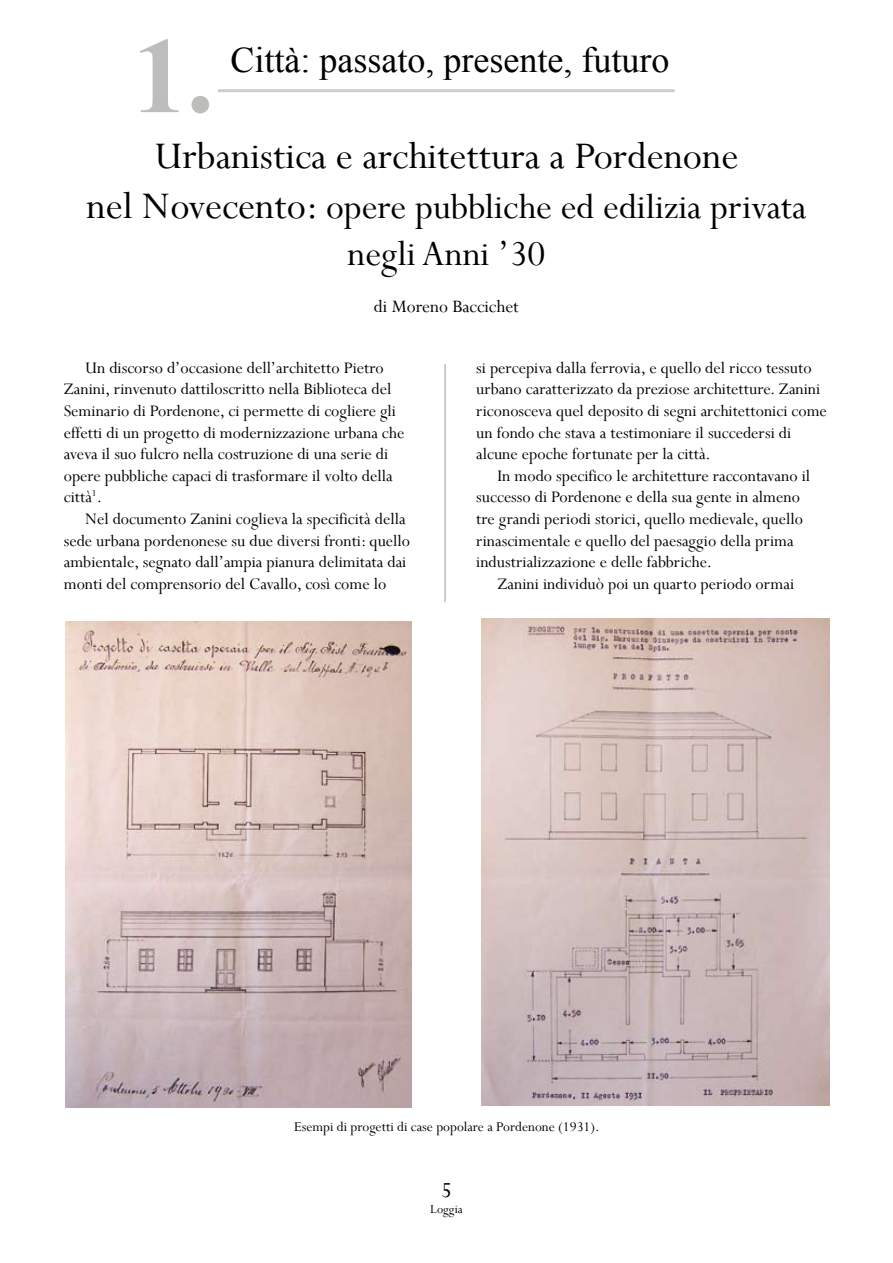
<style>
.page{position:relative;width:893px;height:1263px;background:#fff}
.page>*{position:absolute;margin:0;border:0;box-sizing:border-box;transform-origin:0 0}
.t1{font:700 108px "Times New Roman";color:#bdbdbc}
.t2{font:42px "Perpetua";color:#000}
.t3{font:39px/46.8px "Perpetua";color:#000;text-align:center}
.t4{font:36px "Times New Roman";color:#000}
.t5{font:24px "Perpetua";color:#000}
.t6{font:19.5px "Perpetua";color:#000}
.t7{font:18px/21.6px "Perpetua";color:#000}
.t8{font:15px "Perpetua";color:#000}
.t9{font:13.5px "Perpetua";color:#000}
.s1{font-size:42px}
.s2{font-weight:700;font-size:39px;color:#bdbdbc}
</style>
<div class="page">
<hr style="left:170px;top:89px;width:505px;height:3px;background:#cececd">
<div style="left:129px;top:35px;width:89px;height:93px;background:#fff"></div>
<hr style="left:444px;top:364px;width:2px;height:238px;background:#bdbdbc">
<img style="left:482px;top:618px;width:347px;height:488px">
<img style="left:66px;top:621px;width:346px;height:486px">
<h1 class="t1" style="left:133px;top:1px;width:82px">1.</h1>
<h2 class="t2" style="left:154px;top:129px;width:585px">Urbanistica e architettura a Pordenone</h2>
<h3 class="t3" style="left:86px;top:183px;width:721px"><span class="s1">nel Novecento:</span> opere pubbliche ed edilizia privata negli Anni ’30</h3>
<p class="t6" style="left:374px;top:294px;width:147px">di Moreno Baccichet</p>
<h3 class="t4" style="left:173px;top:35px;width:498px"><span class="s2">1.</span> Città: passato, presente, futuro</h3>
<p class="t7" style="left:64px;top:356px;width:342px;text-indent:21px">Un discorso d’occasione dell’architetto Pietro Zanini, rinvenuto dattiloscritto nella Biblioteca del Seminario di Pordenone, ci permette di cogliere gli effetti di un progetto di modernizzazione urbana che aveva il suo fulcro nella costruzione di una serie di opere pubbliche capaci di trasformare il volto della città<sup>1</sup>.</p>
<p class="t7" style="left:64px;top:508px;width:348px;text-indent:21px">Nel documento Zanini coglieva la specificità della sede urbana pordenonese su due diversi fronti: quello ambientale, segnato dall’ampia pianura delimitata dai monti del comprensorio del Cavallo, così come lo</p>
<p class="t7" style="left:476px;top:356px;width:352px">si percepiva dalla ferrovia, e quello del ricco tessuto urbano caratterizzato da preziose architetture. Zanini riconosceva quel deposito di segni architettonici come un fondo che stava a testimoniare il succedersi di alcune epoche fortunate per la città.</p>
<p class="t7" style="left:476px;top:464px;width:335px;text-indent:21px">In modo specifico le architetture raccontavano il successo di Pordenone e della sua gente in almeno tre grandi periodi storici, quello medievale, quello rinascimentale e quello del paesaggio della prima industrializzazione e delle fabbriche.</p>
<p class="t7" style="left:497px;top:572px;width:298px">Zanini individuò poi un quarto periodo ormai</p>
<p class="t8" style="left:294px;top:1117px;width:307px">Esempi di progetti di case popolare a Pordenone (1931).</p>
<h3 class="t5" style="left:441px;top:1175px;width:12px">5</h3>
<p class="t9" style="left:430px;top:1201px;width:34px">Loggia</p>
</div>
